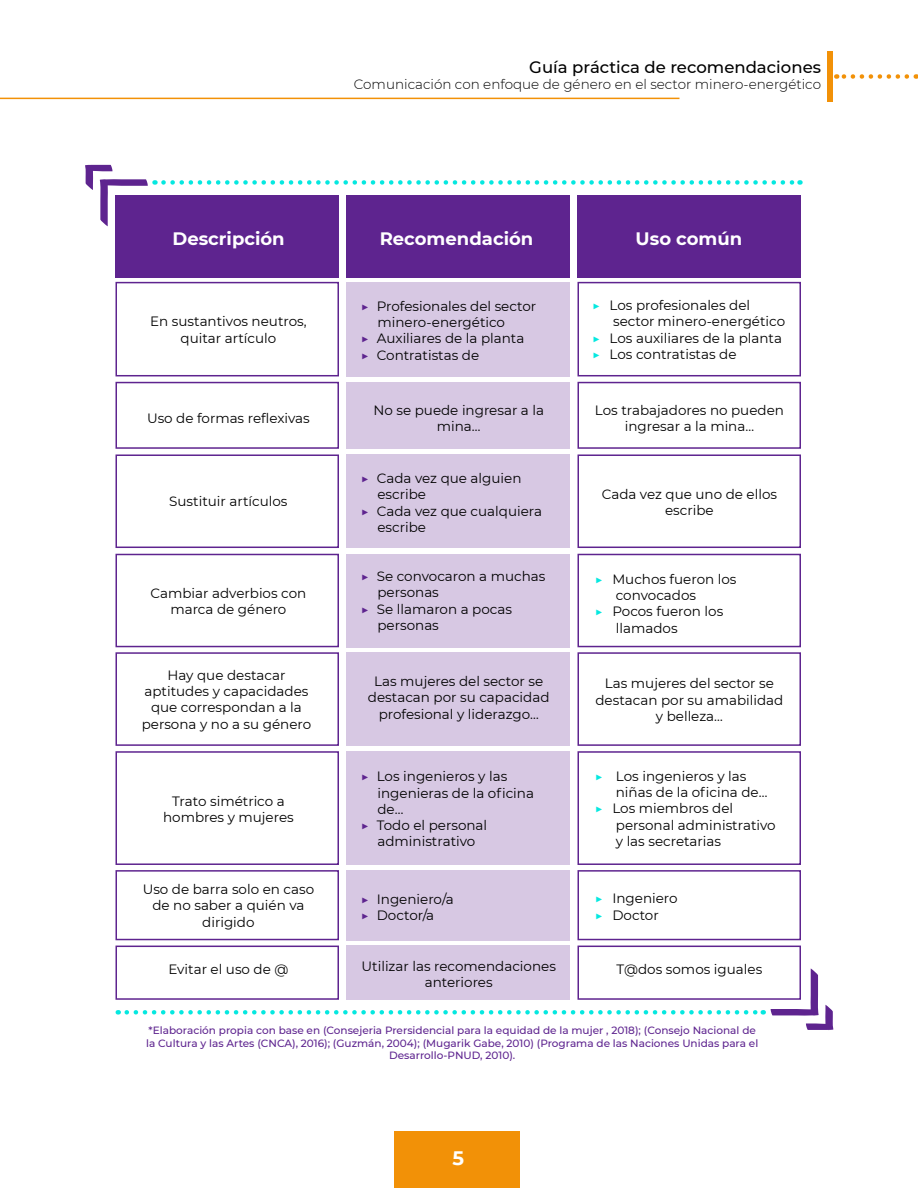
<style>
.page{position:relative;width:918px;height:1188px;background:#fff}
.page>*{position:absolute;margin:0;border:0;box-sizing:border-box;transform-origin:0 0}
.t1{font:700 19.5px "Montserrat";color:#fff}
.t2{font:700 18px "Montserrat";color:#fff}
.t3{font:500 16.5px "Montserrat";color:#000}
.t4{font:13.5px/16.2px "Montserrat";color:#000;text-align:center}
.t5{font:300 13.5px "Montserrat";color:#000}
.t6{font:500 10.5px/12.6px "Montserrat";color:#5e248f;text-align:center}
.s1{font-weight:100;color:#5e248f}
.s2{font-weight:100;color:#05e8e0}
</style>
<div class="page">
<div style="left:347px;top:195px;width:223px;height:83px;background:#5e248f"></div>
<div style="left:116px;top:195px;width:223px;height:83px;background:#5e248f"></div>
<div style="left:577px;top:195px;width:224px;height:83px;background:#5e248f"></div>
<svg style="left:85px;top:165px;width:63px;height:62px"></svg>
<div style="left:347px;top:282px;width:223px;height:94px;background:#d7c8e3"></div>
<div style="left:116px;top:282px;width:223px;height:94px;border:2px solid #5e248f"></div>
<div style="left:578px;top:282px;width:223px;height:94px;border:2px solid #5e248f"></div>
<div style="left:347px;top:454px;width:223px;height:94px;background:#d7c8e3"></div>
<div style="left:116px;top:454px;width:223px;height:94px;border:2px solid #5e248f"></div>
<div style="left:578px;top:454px;width:223px;height:94px;border:2px solid #5e248f"></div>
<div style="left:347px;top:554px;width:223px;height:93px;background:#d7c8e3"></div>
<div style="left:116px;top:554px;width:223px;height:93px;border:2px solid #5e248f"></div>
<div style="left:578px;top:554px;width:223px;height:93px;border:2px solid #5e248f"></div>
<div style="left:347px;top:652px;width:223px;height:94px;background:#d7c8e3"></div>
<div style="left:116px;top:652px;width:223px;height:94px;border:2px solid #5e248f"></div>
<div style="left:578px;top:652px;width:223px;height:94px;border:2px solid #5e248f"></div>
<div style="left:347px;top:382px;width:223px;height:67px;background:#d7c8e3"></div>
<div style="left:116px;top:382px;width:223px;height:67px;border:2px solid #5e248f"></div>
<div style="left:578px;top:382px;width:223px;height:67px;border:2px solid #5e248f"></div>
<div style="left:347px;top:751px;width:223px;height:114px;background:#d7c8e3"></div>
<div style="left:116px;top:751px;width:223px;height:114px;border:2px solid #5e248f"></div>
<div style="left:578px;top:751px;width:223px;height:114px;border:2px solid #5e248f"></div>
<div style="left:347px;top:870px;width:223px;height:70px;background:#d7c8e3"></div>
<div style="left:116px;top:870px;width:223px;height:70px;border:2px solid #5e248f"></div>
<div style="left:578px;top:870px;width:223px;height:70px;border:2px solid #5e248f"></div>
<div style="left:347px;top:946px;width:223px;height:54px;background:#d7c8e3"></div>
<div style="left:116px;top:946px;width:223px;height:54px;border:2px solid #5e248f"></div>
<div style="left:578px;top:946px;width:223px;height:54px;border:2px solid #5e248f"></div>
<svg style="left:770px;top:968px;width:64px;height:62px"></svg>
<svg style="left:163px;top:180px;width:638px;height:5px"></svg>
<svg style="left:127px;top:1010px;width:637px;height:5px"></svg>
<div style="left:395px;top:1131px;width:125px;height:57px;background:#f29107"></div>
<div style="left:827px;top:51px;width:6px;height:51px;background:#f29107"></div>
<hr style="left:0;top:98px;width:680px;height:1px;background:#f29107">
<svg style="left:836px;top:74px;width:71px;height:5px"></svg>
<p class="t3" style="left:529px;top:56px;width:293px">Guía práctica de recomendaciones</p>
<p class="t5" style="left:354px;top:75px;width:469px">Comunicación con enfoque de género en el sector minero-energético</p>
<h2 class="t2" style="left:173px;top:226px;width:114px">Descripción</h2>
<h2 class="t2" style="left:380px;top:226px;width:155px">Recomendación</h2>
<h2 class="t2" style="left:636px;top:226px;width:108px">Uso común</h2>
<p class="t4" style="left:150px;top:313px;width:158px">En sustantivos neutros, quitar artículo</p>
<p class="t4" style="left:147px;top:409px;width:164px">Uso de formas reflexivas</p>
<p class="t4" style="left:169px;top:493px;width:120px">Sustituir artículos</p>
<p class="t4" style="left:151px;top:584px;width:157px">Cambiar adverbios con marca de género</p>
<p class="t4" style="left:142px;top:667px;width:171px">Hay que destacar aptitudes y capacidades que correspondan a la persona y no a su género</p>
<p class="t4" style="left:163px;top:793px;width:132px">Trato simétrico a hombres y mujeres</p>
<p class="t4" style="left:143px;top:881px;width:173px">Uso de barra solo en caso de no saber a quién va dirigido</p>
<p class="t4" style="left:168px;top:961px;width:122px">Evitar el uso de @</p>
<p class="t4" style="left:361px;top:298px;width:177px"><span class="s1">▶</span> Profesionales del sector</p>
<p class="t4" style="left:377px;top:314px;width:129px">minero-energético</p>
<p class="t4" style="left:361px;top:330px;width:165px"><span class="s1">▶</span> Auxiliares de la planta</p>
<p class="t4" style="left:361px;top:346px;width:120px"><span class="s1">▶</span> Contratistas de</p>
<p class="t4" style="left:373px;top:402px;width:172px">No se puede ingresar a la mina…</p>
<p class="t4" style="left:361px;top:470px;width:162px"><span class="s1">▶</span> Cada vez que alguien</p>
<p class="t4" style="left:377px;top:486px;width:50px">escribe</p>
<p class="t4" style="left:361px;top:502px;width:183px"><span class="s1">▶</span> Cada vez que cualquiera</p>
<p class="t4" style="left:377px;top:518px;width:50px">escribe</p>
<p class="t4" style="left:361px;top:568px;width:186px"><span class="s1">▶</span> Se convocaron a muchas</p>
<p class="t4" style="left:377px;top:584px;width:63px">personas</p>
<p class="t4" style="left:361px;top:600px;width:153px"><span class="s1">▶</span> Se llamaron a pocas</p>
<p class="t4" style="left:377px;top:616px;width:63px">personas</p>
<p class="t4" style="left:368px;top:673px;width:183px">Las mujeres del sector se destacan por su capacidad profesional y liderazgo…</p>
<p class="t4" style="left:361px;top:768px;width:148px"><span class="s1">▶</span> Los ingenieros y las</p>
<p class="t4" style="left:377px;top:784px;width:158px">ingenieras de la oficina</p>
<p class="t4" style="left:377px;top:800px;width:28px">de…</p>
<p class="t4" style="left:361px;top:817px;width:128px"><span class="s1">▶</span> Todo el personal</p>
<p class="t4" style="left:377px;top:833px;width:99px">administrativo</p>
<p class="t4" style="left:361px;top:890px;width:94px;text-align:left"><span class="s1">▶</span> Ingeniero/a <span class="s1">▶</span> Doctor/a</p>
<p class="t4" style="left:362px;top:957px;width:196px">Utilizar las recomendaciones anteriores</p>
<p class="t4" style="left:592px;top:297px;width:160px"><span class="s2">▶</span> Los profesionales del</p>
<p class="t4" style="left:613px;top:313px;width:174px">sector minero-energético</p>
<p class="t4" style="left:592px;top:329px;width:191px"><span class="s2">▶</span> Los auxiliares de la planta</p>
<p class="t4" style="left:592px;top:345px;width:146px"><span class="s2">▶</span> Los contratistas de</p>
<p class="t4" style="left:595px;top:401px;width:191px">Los trabajadores no pueden ingresar a la mina…</p>
<p class="t4" style="left:602px;top:486px;width:177px">Cada vez que uno de ellos escribe</p>
<p class="t4" style="left:595px;top:571px;width:143px"><span class="s2">▶</span> Muchos fueron los</p>
<p class="t4" style="left:616px;top:587px;width:82px">convocados</p>
<p class="t4" style="left:595px;top:603px;width:130px"><span class="s2">▶</span> Pocos fueron los</p>
<p class="t4" style="left:616px;top:619px;width:63px">llamados</p>
<p class="t4" style="left:595px;top:675px;width:190px">Las mujeres del sector se destacan por su amabilidad y belleza…</p>
<p class="t4" style="left:595px;top:768px;width:153px"><span class="s2">▶</span> Los ingenieros y las</p>
<p class="t4" style="left:616px;top:784px;width:153px">niñas de la oficina de…</p>
<p class="t4" style="left:595px;top:800px;width:140px"><span class="s2">▶</span> Los miembros del</p>
<p class="t4" style="left:616px;top:816px;width:161px">personal administrativo</p>
<p class="t4" style="left:616px;top:832px;width:107px">y las secretarias</p>
<p class="t4" style="left:595px;top:890px;width:84px;text-align:left"><span class="s2">▶</span> Ingeniero <span class="s2">▶</span> Doctor</p>
<p class="t4" style="left:617px;top:960px;width:147px">T@dos somos iguales</p>
<p class="t6" style="left:146px;top:1024px;width:614px">*Elaboración propia con base en (Consejeria Prersidencial para la equidad de la mujer , 2018); (Consejo Nacional de la Cultura y las Artes (CNCA), 2016); (Guzmán, 2004); (Mugarik Gabe, 2010) (Programa de las Naciones Unidas para el<br>Desarrollo-PNUD, 2010).</p>
<h1 class="t1" style="left:452px;top:1144px;width:13px">5</h1>
</div>
